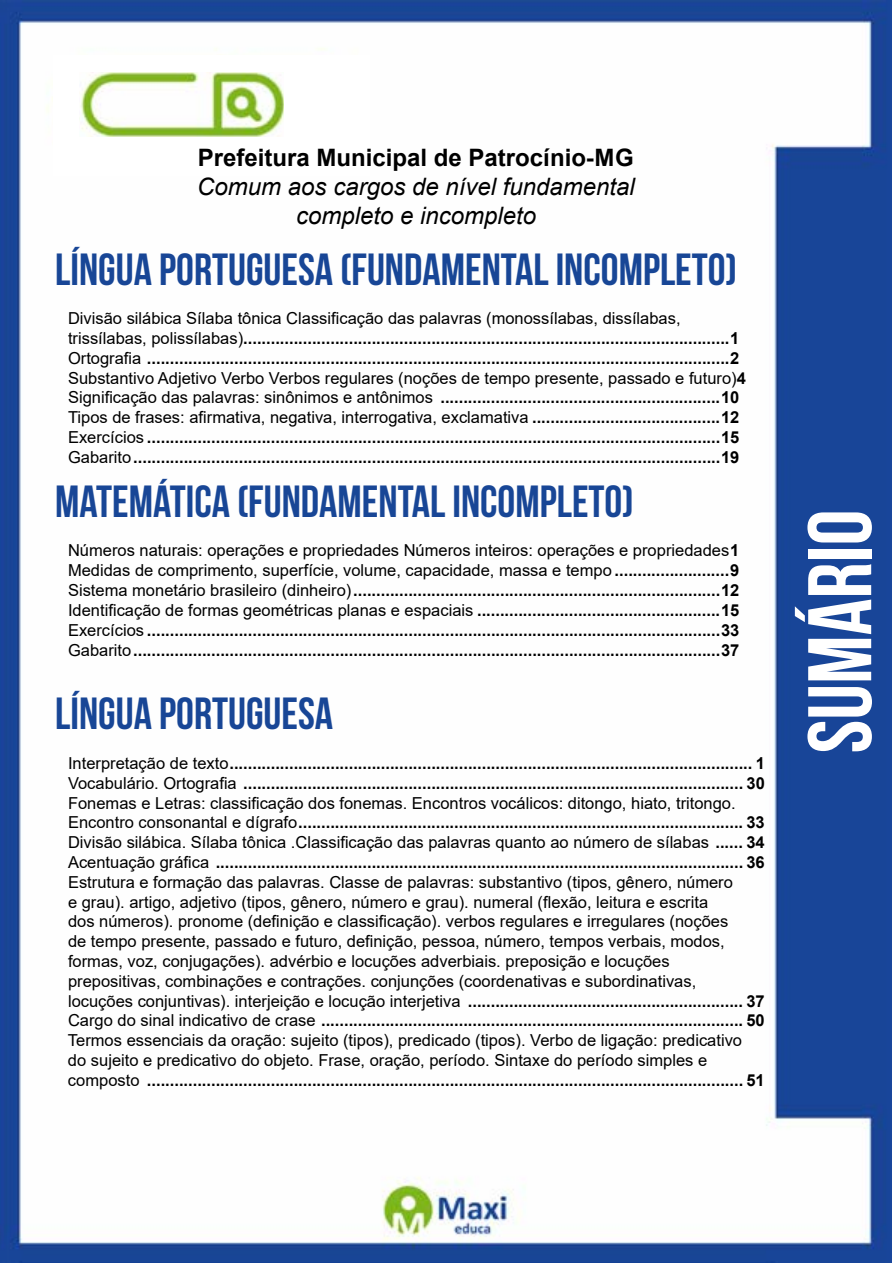
<style>
.page{position:relative;width:893px;height:1263px;background:#fff}
.page>*{position:absolute;margin:0;border:0;box-sizing:border-box;transform-origin:0 0}
.t1{font:700 90px "Bebas Neue";color:#fff}
.t2{font:700 45px "Bebas Neue";color:#184696}
.t3{font:italic 24px/28.8px "Arial";color:#000;text-align:center}
.t4{font:700 24px "Arial";color:#000}
.t5{font:16.5px/19.8px "Arial";color:#000}
.t6{font:700 16.5px/19.8px "Arial";color:#000}
.s1{font-weight:400}
.s2{font-weight:700}
</style>
<div class="page">
<img style="left:0;top:0;width:892px;height:1263px">
<div style="left:53px;top:55px;width:317px;height:121px;background:#fff"></div>
<img style="left:79px;top:72px;width:204px;height:64px">
<h3 class="t4" style="left:198px;top:141px;width:438px">Prefeitura Municipal de Patrocínio-MG</h3>
<h3 class="t3" style="left:197px;top:173px;width:439px">Comum aos cargos de nível fundamental completo e incompleto</h3>
<h2 class="t2" style="left:55px;top:244px;width:683px">LÍNGUA PORTUGUESA (FUNDAMENTAL INCOMPLETO)</h2>
<p class="t6" style="left:68px;top:309px;width:679px"><span class="s1">Divisão silábica Sílaba tônica Classificação das palavras (monossílabas, dissílabas, trissílabas, polissílabas)</span>..........................................................................................................1<br><span class="s1">Ortografia</span> ...............................................................................................................................2<br><span class="s1">Substantivo Adjetivo Verbo Verbos regulares (noções de tempo presente, passado e futuro)</span>4<br><span class="s1">Significação das palavras: sinônimos e antônimos</span> .............................................................10<br><span class="s1">Tipos de frases: afirmativa, negativa, interrogativa, exclamativa</span> .........................................12<br><span class="s1">Exercícios</span> .............................................................................................................................15<br><span class="s1">Gabarito</span>................................................................................................................................19</p>
<h2 class="t2" style="left:55px;top:477px;width:580px">MATEMÁTICA (FUNDAMENTAL INCOMPLETO)</h2>
<p class="t6" style="left:68px;top:541px;width:673px;text-align:justify"><span class="s1">Números naturais: operações e propriedades Números inteiros: operações e propriedades</span>1<br><span class="s1">Medidas de comprimento, superfície, volume, capacidade, massa e tempo</span> .........................9<br><span class="s1">Sistema monetário brasileiro (dinheiro)</span>................................................................................12<br><span class="s1">Identificação de formas geométricas planas e espaciais</span> .....................................................15<br><span class="s1">Exercícios</span> .............................................................................................................................33<br><span class="s1">Gabarito</span>................................................................................................................................37</p>
<h2 class="t2" style="left:55px;top:689px;width:279px">LÍNGUA PORTUGUESA</h2>
<p class="t5" style="left:68px;top:753px;width:698px">Interpretação de texto<span class="s2">.................................................................................................................. 1<br></span>Vocabulário. Ortografia <span class="s2">............................................................................................................. 30<br></span>Fonemas e Letras: classificação dos fonemas. Encontros vocálicos: ditongo, hiato, tritongo.<br>Encontro consonantal e dígrafo<span class="s2">................................................................................................. 33<br></span>Divisão silábica. Sílaba tônica .Classificação das palavras quanto ao número de sílabas <span class="s2">...... 34<br></span>Acentuação gráfica <span class="s2">................................................................................................................... 36<br></span>Estrutura e formação das palavras. Classe de palavras: substantivo (tipos, gênero, número<br>e grau). artigo, adjetivo (tipos, gênero, número e grau). numeral (flexão, leitura e escrita<br>dos números). pronome (definição e classificação). verbos regulares e irregulares (noções<br>de tempo presente, passado e futuro, definição, pessoa, número, tempos verbais, modos, formas, voz, conjugações). advérbio e locuções adverbiais. preposição e locuções prepositivas, combinações e contrações. conjunções (coordenativas e subordinativas, locuções conjuntivas). interjeição e locução interjetiva <span class="s2">............................................................ 37<br></span>Cargo do sinal indicativo de crase <span class="s2">............................................................................................ 50<br></span>Termos essenciais da oração: sujeito (tipos), predicado (tipos). Verbo de ligação: predicativo<br>do sujeito e predicativo do objeto. Frase, oração, período. Sintaxe do período simples e composto <span class="s2">.................................................................................................................................. 51</span></p>
<h1 class="t1" style="left:791px;top:753px;width:245px;rotate:-90deg">SUMÁRIO</h1>
</div>
